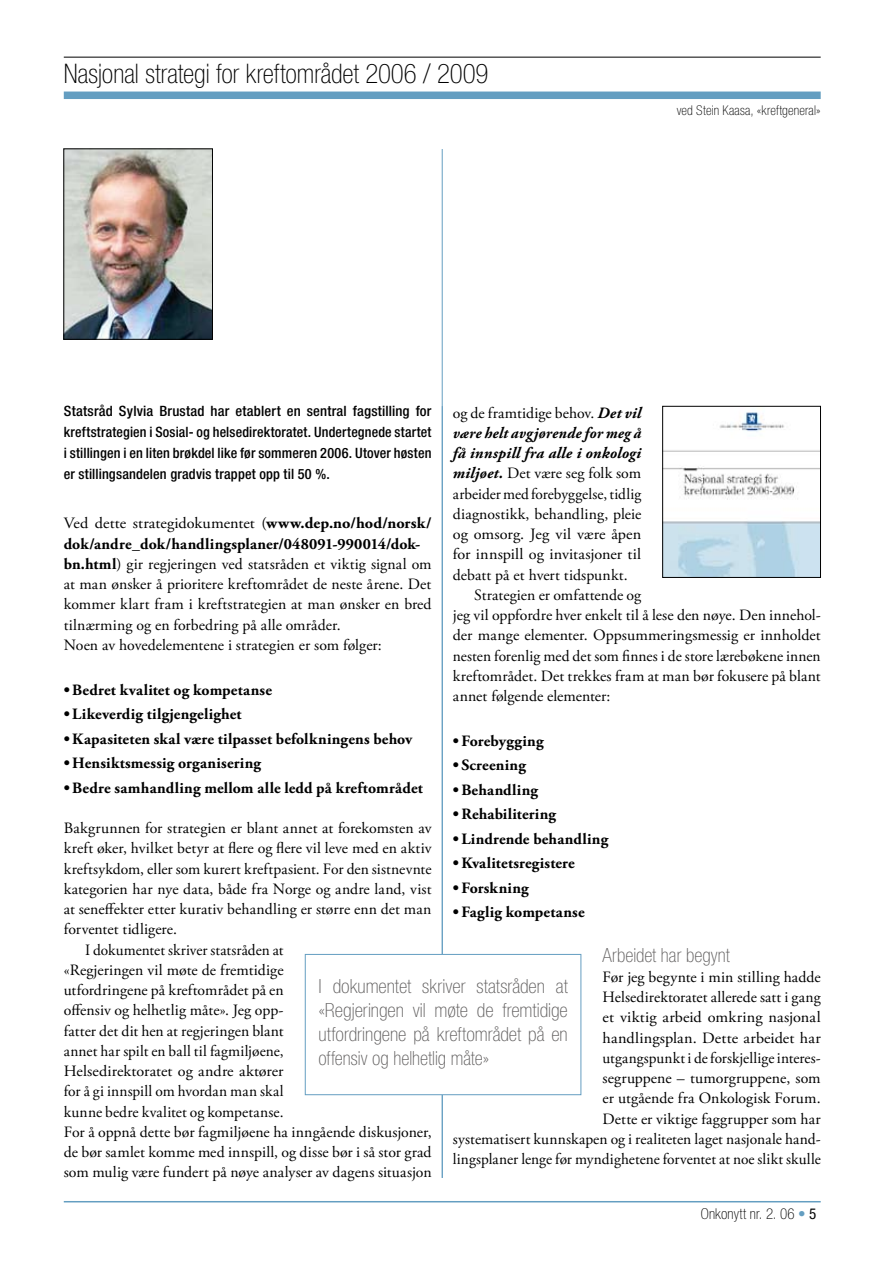
<style>
.page{position:relative;width:893px;height:1263px;background:#fff}
.page>*{position:absolute;margin:0;border:0;box-sizing:border-box;transform-origin:0 0}
.t1{font:100 condensed 27px "Helvetica Neue LT Std";color:#000}
.t2{font:100 condensed 19.5px/24px "Helvetica Neue LT Std";color:#5f5d5d;text-align:justify}
.t3{font:15.75px/20.2px "Adobe Garamond Pro";letter-spacing:.005em;color:#000}
.t4{font:700 15.75px "Adobe Garamond Pro";letter-spacing:.01em;color:#000}
.t5{font:italic 700 15.75px "Adobe Garamond Pro";letter-spacing:.015em;color:#000}
.t6{font:100 condensed 15px "Helvetica Neue LT Std";letter-spacing:.01em;color:#000}
.t7{font:500 condensed 14.25px/21px "Helvetica Neue LT Std";letter-spacing:.015em;color:#000;text-align:justify}
.t8{font:100 condensed 13.5px "Helvetica Neue LT Std";letter-spacing:.015em;color:#000}
.s1{font-weight:700}
.s2{font-weight:700;font-style:italic}
.s3{color:#649ec1}
.s4{font-weight:400}
</style>
<div class="page">
<hr style="left:64px;top:1201px;width:757px;height:1px;background:#649ec1">
<hr style="left:442px;top:149px;width:1px;height:1029px;background:#649ec1">
<div style="left:305px;top:954px;width:276px;height:141px;border:1px solid #649ec1"></div>
<img style="left:664px;top:412px;width:155px;height:164px">
<div style="left:662px;top:406px;width:159px;height:172px;border:1px solid #000"></div>
<img style="left:66px;top:151px;width:145px;height:186px">
<div style="left:64px;top:149px;width:149px;height:190px;border:1px solid #000"></div>
<hr style="left:64px;top:57px;width:757px;height:1px;background:#000">
<div style="left:64px;top:92px;width:757px;height:7px;background:#649ec1"></div>
<h1 class="t1" style="left:64px;top:58px;width:426px">Nasjonal strategi for kreftområdet 2006 / 2009</h1>
<p class="t8" style="left:677px;top:103px;width:145px">ved Stein Kaasa, «kreftgeneral»</p>
<p class="t7" style="left:64px;top:401px;width:369px">Statsråd Sylvia Brustad har etablert en sentral fagstilling for kreftstrategien i Sosial- og helsedirektoratet. Undertegnede startet i stillingen i en liten brøkdel like før sommeren 2006. Utover høsten er stillingsandelen gradvis trappet opp til 50 %.</p>
<p class="t3" style="left:64px;top:514px;width:369px">Ved dette strategidokumentet (<span class="s1">www.dep.no/hod/norsk/ dok/andre_dok/handlingsplaner/048091-990014/dok&shy;bn.html</span>) gir regjeringen ved statsråden et viktig signal om at man ønsker å prioritere kreftområdet de neste årene. Det kommer klart fram i kreftstrategien at man ønsker en bred tilnærming og en forbedring på alle områder.<br>Noen av hovedelementene i strategien er som følger:</p>
<p class="t4" style="left:64px;top:680px;width:210px">• Bedret kvalitet og kompetanse</p>
<p class="t4" style="left:64px;top:705px;width:179px">• Likeverdig tilgjengelighet</p>
<p class="t4" style="left:64px;top:729px;width:350px">• Kapasiteten skal være tilpasset befolkningens behov</p>
<p class="t4" style="left:64px;top:754px;width:199px">• Hensiktsmessig organisering</p>
<p class="t4" style="left:64px;top:778px;width:361px">• Bedre samhandling mellom alle ledd på kreftområdet</p>
<p class="t3" style="left:64px;top:818px;width:369px">Bakgrunnen for strategien er blant annet at forekomsten av</p>
<p class="t3" style="left:64px;top:839px;width:369px">kreft øker, hvilket betyr at flere og flere vil leve med en aktiv</p>
<p class="t3" style="left:64px;top:859px;width:369px">kreftsykdom, eller som kurert kreftpasient. For den sistnevnte</p>
<p class="t3" style="left:64px;top:879px;width:369px">kategorien har nye data, både fra Norge og andre land, vist</p>
<p class="t3" style="left:64px;top:899px;width:369px">at seneffekter etter kurativ behandling er større enn det man</p>
<p class="t3" style="left:64px;top:920px;width:115px">forventet tidligere.</p>
<p class="t3" style="left:85px;top:940px;width:200px">I dokumentet skriver statsråden at</p>
<p class="t3" style="left:64px;top:960px;width:221px">«Regjeringen vil møte de fremtidige</p>
<p class="t3" style="left:64px;top:980px;width:221px">utfordringene på kreftområdet på en</p>
<p class="t3" style="left:64px;top:1001px;width:221px">offensiv og helhetlig måte». Jeg opp-</p>
<p class="t3" style="left:64px;top:1021px;width:221px">fatter det dit hen at regjeringen blant</p>
<p class="t3" style="left:64px;top:1041px;width:221px">annet har spilt en ball til fagmiljøene,</p>
<p class="t3" style="left:64px;top:1061px;width:221px">Helsedirektoratet og andre aktører</p>
<p class="t3" style="left:64px;top:1082px;width:221px">for å gi innspill om hvordan man skal</p>
<p class="t3" style="left:64px;top:1102px;width:221px">kunne bedre kvalitet og kompetanse.</p>
<p class="t3" style="left:64px;top:1122px;width:369px">For å oppnå dette bør fagmiljøene ha inngående diskusjoner,</p>
<p class="t3" style="left:64px;top:1142px;width:369px">de bør samlet komme med innspill, og disse bør i så stor grad</p>
<p class="t3" style="left:64px;top:1163px;width:369px">som mulig være fundert på nøye analyser av dagens situasjon</p>
<p class="t3" style="left:453px;top:403px;width:190px">og de framtidige behov. <span class="s2">Det vil</span></p>
<p class="t5" style="left:453px;top:424px;width:190px">være helt avgjørende for meg å</p>
<p class="t5" style="left:453px;top:444px;width:190px">få innspill fra alle i onkologi</p>
<p class="t3" style="left:453px;top:464px;width:190px"><span class="s2">miljøet.</span> Det være seg folk som</p>
<p class="t3" style="left:453px;top:484px;width:190px">arbeider med forebyggelse, tidlig</p>
<p class="t3" style="left:453px;top:504px;width:190px">diagnostikk, behandling, pleie</p>
<p class="t3" style="left:453px;top:524px;width:190px">og omsorg. Jeg vil være åpen</p>
<p class="t3" style="left:453px;top:545px;width:190px">for innspill og invitasjoner til</p>
<p class="t3" style="left:453px;top:565px;width:176px">debatt på et hvert tidspunkt.</p>
<p class="t3" style="left:474px;top:585px;width:169px">Strategien er omfattende og</p>
<p class="t3" style="left:453px;top:605px;width:369px">jeg vil oppfordre hver enkelt til å lese den nøye. Den innehol-</p>
<p class="t3" style="left:453px;top:626px;width:369px">der mange elementer. Oppsummeringsmessig er innholdet</p>
<p class="t3" style="left:453px;top:646px;width:369px">nesten forenlig med det som finnes i de store lærebøkene innen</p>
<p class="t3" style="left:453px;top:666px;width:369px">kreftområdet. Det trekkes fram at man bør fokusere på blant</p>
<p class="t3" style="left:453px;top:686px;width:159px">annet følgende elementer:</p>
<p class="t4" style="left:453px;top:732px;width:92px">• Forebygging</p>
<p class="t4" style="left:453px;top:756px;width:75px">• Screening</p>
<p class="t4" style="left:453px;top:781px;width:87px">• Behandling</p>
<p class="t4" style="left:453px;top:805px;width:105px">• Rehabilitering</p>
<p class="t4" style="left:453px;top:830px;width:157px">• Lindrende behandling</p>
<p class="t4" style="left:453px;top:854px;width:123px">• Kvalitetsregistere</p>
<p class="t4" style="left:453px;top:879px;width:77px">• Forskning</p>
<p class="t4" style="left:453px;top:903px;width:133px">• Faglig kompetanse</p>
<p class="t2" style="left:603px;top:942px;width:129px">Arbeidet har begynt</p>
<p class="t3" style="left:453px;top:967px;width:369px;text-align:right">Før jeg begynte i min stilling hadde<br>Helsedirektoratet allerede satt i gang<br>et viktig arbeid omkring nasjonal<br>handlingsplan. Dette arbeidet har<br>utgangspunkt i de forskjellige interes-<br>segruppene – tumorgruppene, som<br>er utgående fra Onkologisk Forum.<br>Dette er viktige faggrupper som har<br>systematisert kunnskapen og i realiteten laget nasjonale hand&shy;lingsplaner lenge før myndighetene forventet at noe slikt skulle</p>
<p class="t2" style="left:318px;top:974px;width:251px">I dokumentet skriver statsråden at «Regjeringen vil møte de fremtidige utfordringene på kreftområdet på en offensiv og helhetlig måte»</p>
<p class="t6" style="left:701px;top:1206px;width:117px">Onkonytt nr. 2. 06 <span class="s3">•</span> <span class="s4">5</span></p>
</div>
